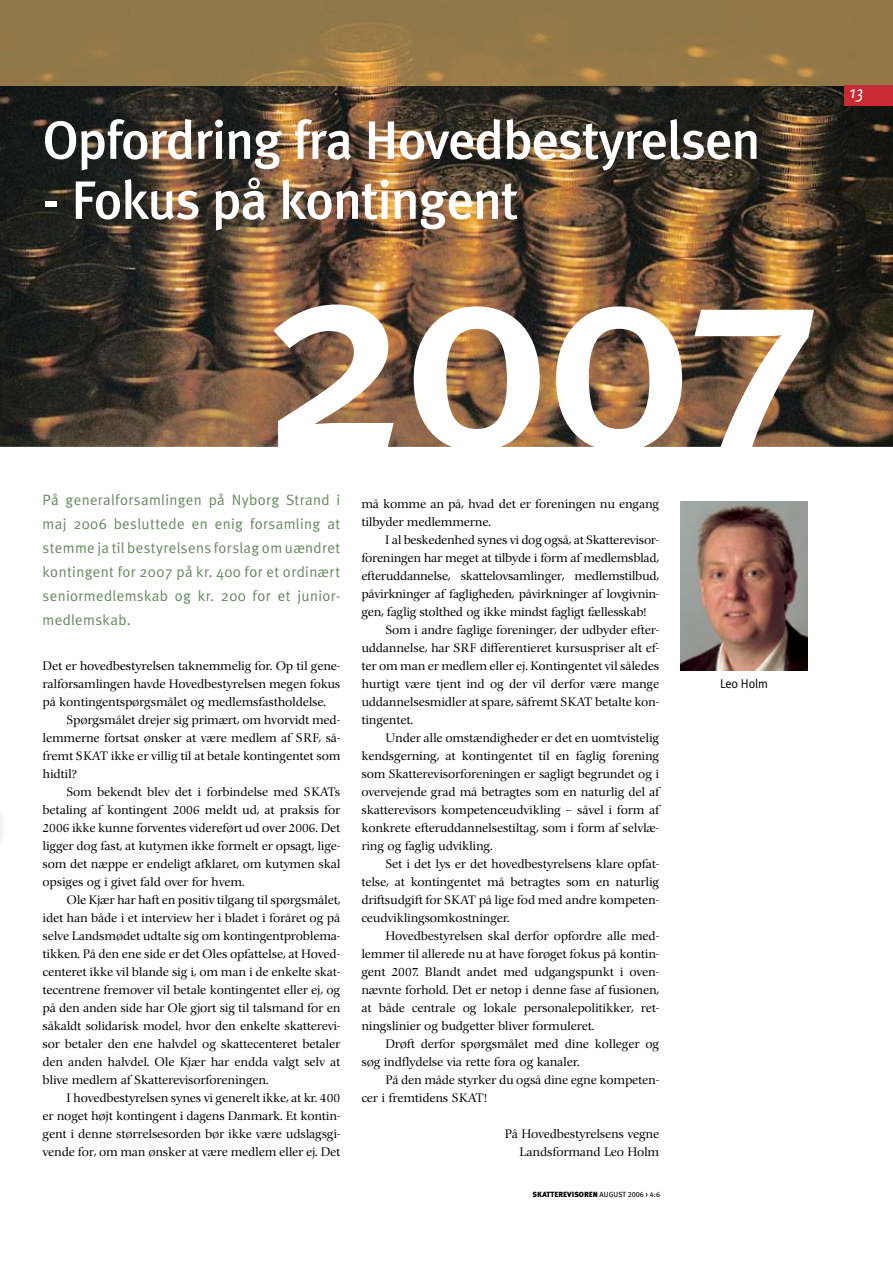
<style>
.page{position:relative;width:893px;height:1263px;background:#fff}
.page>*{position:absolute;margin:0;border:0;box-sizing:border-box;transform-origin:0 0}
.t1{font:500 54px "Meta Plus";letter-spacing:-.02em;color:#fff}
.t2{font:italic 18px "Scala Sans";color:#fff}
.t3{font:15px/24px "Meta Plus Normal";letter-spacing:.025em;color:#668960;text-align:justify}
.t4{font:12.75px "Meta Plus Normal";letter-spacing:-.01em;color:#000}
.t5{font:12px/18px "Comenius Antiqua";color:#000;text-align:justify}
.t6{font:900 7.5px "Meta Plus";color:#000}
.s1{font-family:"Meta Plus Book Caps";font-weight:400}
</style>
<div class="page">
<img style="left:0;top:85px;width:893px;height:362px">
<img style="left:0;top:816px;width:2px;height:25px">
<img style="left:273px;top:305px;width:541px;height:142px">
<img style="left:0;top:0;width:893px;height:85px">
<img style="left:680px;top:501px;width:128px;height:169px">
<div style="left:845px;top:85px;width:48px;height:21px;background:#c82a33"></div>
<h1 class="t1" style="left:43px;top:109px;width:719px">Opfordring fra Hovedbestyrelsen</h1>
<h1 class="t1" style="left:43px;top:169px;width:478px">- Fokus på kontingent</h1>
<h2 class="t2" style="left:849px;top:83px;width:15px">13</h2>
<p class="t3" style="left:43px;top:488px;width:299px">På generalforsamlingen på Nyborg Strand i maj 2006 besluttede en enig forsamling at stemme ja til bestyrelsens forslag om uændret kontingent for 2007 på kr. 400 for et ordinært seniormedlemskab og kr. 200 for et junior&shy;medlemskab.</p>
<p class="t5" style="left:43px;top:657px;width:299px">Det er hovedbestyrelsen taknemmelig for. Op til gene&shy;ralforsamlingen havde Hovedbestyrelsen megen fokus på kontingentspørgsmålet og medlemsfastholdelse.</p>
<p class="t5" style="left:43px;top:711px;width:299px;text-indent:24px">Spørgsmålet drejer sig primært, om hvorvidt med&shy;lemmerne fortsat ønsker at være medlem af SRF, så&shy;fremt SKAT ikke er villig til at betale kontingentet som hidtil?</p>
<p class="t5" style="left:43px;top:783px;width:299px;text-indent:24px">Som bekendt blev det i forbindelse med SKATs betaling af kontingent 2006 meldt ud, at praksis for 2006 ikke kunne forventes videreført ud over 2006. Det ligger dog fast, at kutymen ikke formelt er opsagt, lige&shy;som det næppe er endeligt afklaret, om kutymen skal opsiges og i givet fald over for hvem.</p>
<p class="t5" style="left:43px;top:891px;width:299px;text-indent:24px">Ole Kjær har haft en positiv tilgang til spørgsmålet, idet han både i et interview her i bladet i foråret og på selve Landsmødet udtalte sig om kontingentproblema&shy;tikken. På den ene side er det Oles opfattelse, at Hoved&shy;centeret ikke vil blande sig i, om man i de enkelte skat&shy;tecentrene fremover vil betale kontingentet eller ej, og på den anden side har Ole gjort sig til talsmand for en såkaldt solidarisk model, hvor den enkelte skatterevi&shy;sor betaler den ene halvdel og skattecenteret betaler den anden halvdel. Ole Kjær har endda valgt selv at blive medlem af Skatterevisorforeningen.</p>
<p class="t5" style="left:43px;top:1089px;width:299px;text-indent:24px">I hovedbestyrelsen synes vi generelt ikke, at kr. 400 er noget højt kontingent i dagens Danmark. Et kontin&shy;gent i denne størrelsesorden bør ikke være udslagsgi&shy;vende for, om man ønsker at være medlem eller ej. Det</p>
<p class="t5" style="left:361px;top:495px;width:299px">må komme an på, hvad det er foreningen nu engang tilbyder medlemmerne.</p>
<p class="t5" style="left:361px;top:531px;width:299px;text-indent:24px">I al beskedenhed synes vi dog også, at Skatterevisor&shy;foreningen har meget at tilbyde i form af medlemsblad, efteruddannelse, skattelovsamlinger, medlemstilbud, påvirkninger af fagligheden, påvirkninger af lovgivnin&shy;gen, faglig stolthed og ikke mindst fagligt fællesskab!</p>
<p class="t5" style="left:361px;top:621px;width:299px;text-indent:24px">Som i andre faglige foreninger, der udbyder efter&shy;uddannelse, har SRF differentieret kursuspriser alt ef&shy;ter om man er medlem eller ej. Kontingentet vil således hurtigt være tjent ind og der vil derfor være mange uddannelsesmidler at spare, såfremt SKAT betalte kon&shy;tingentet.</p>
<p class="t5" style="left:361px;top:729px;width:299px;text-indent:24px">Under alle omstændigheder er det en uomtvistelig kendsgerning, at kontingentet til en faglig forening som Skatterevisorforeningen er sagligt begrundet og i overvejende grad må betragtes som en naturlig del af skatterevisors kompetenceudvikling – såvel i form af konkrete efteruddannelsestiltag, som i form af selvlæ&shy;ring og faglig udvikling.</p>
<p class="t5" style="left:361px;top:855px;width:299px;text-indent:24px">Set i det lys er det hovedbestyrelsens klare opfat&shy;telse, at kontingentet må betragtes som en naturlig driftsudgift for SKAT på lige fod med andre kompeten&shy;ceudviklingsomkostninger.</p>
<p class="t5" style="left:361px;top:927px;width:299px;text-indent:24px">Hovedbestyrelsen skal derfor opfordre alle med&shy;lemmer til allerede nu at have forøget fokus på kontin&shy;gent 2007. Blandt andet med udgangspunkt i oven&shy;nævnte forhold. Det er netop i denne fase af fusionen, at både centrale og lokale personalepolitikker, ret&shy;ningslinier og budgetter bliver formuleret.</p>
<p class="t5" style="left:361px;top:1035px;width:299px;text-indent:24px">Drøft derfor spørgsmålet med dine kolleger og søg indflydelse via rette fora og kanaler.</p>
<p class="t5" style="left:361px;top:1071px;width:299px;text-indent:24px">På den måde styrker du også dine egne kompeten&shy;cer i fremtidens SKAT!</p>
<p class="t5" style="left:505px;top:1125px;width:156px;text-align:right">På Hovedbestyrelsens vegne<br>Landsformand Leo Holm</p>
<p class="t6" style="left:533px;top:1189px;width:129px">SKATTEREVISOREN <span class="s1">AUGUST 2006 &gt; 4:6</span></p>
<p class="t4" style="left:720px;top:676px;width:49px">Leo Holm</p>
</div>
